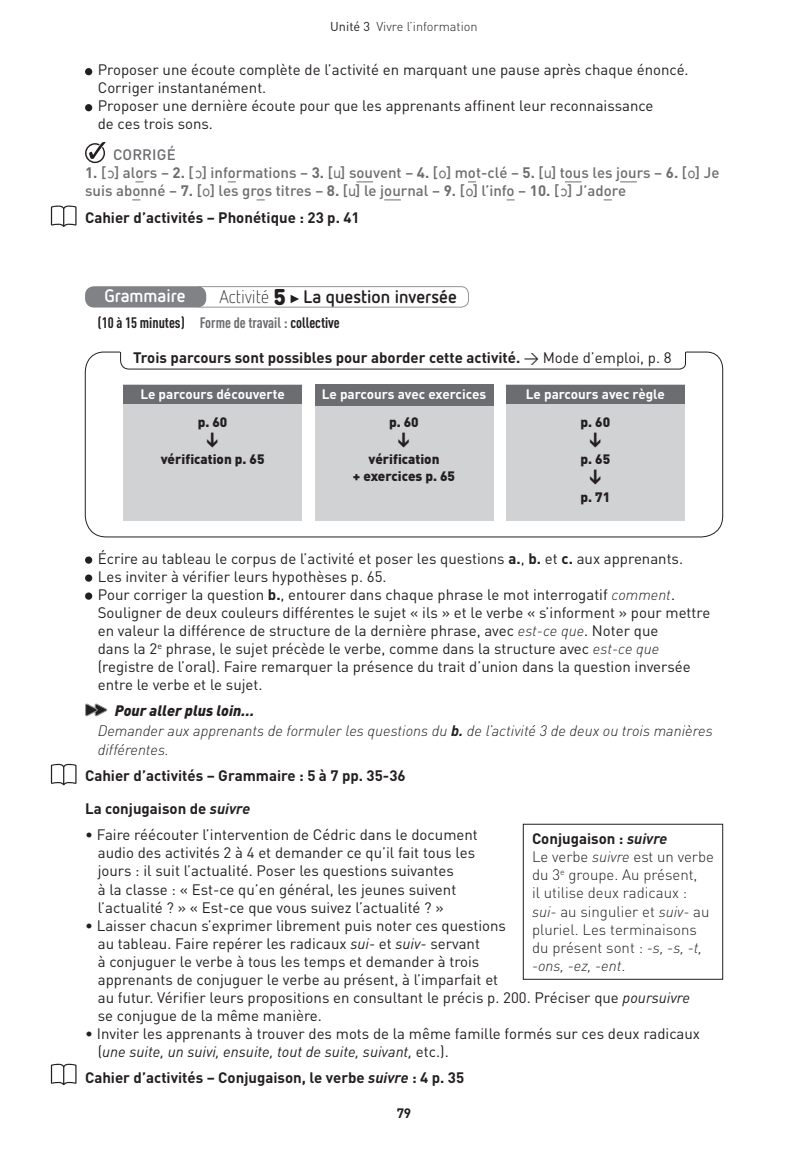
<style>
.page{position:relative;width:808px;height:1149px;background:#fff}
.page>*{position:absolute;margin:0;border:0;box-sizing:border-box;transform-origin:0 0}
.t1{font:700 18px "Netto OT";color:#231f20}
.t2{font:700 18px "Netto OT";color:#fff}
.t3{font:15px/18px "DIN Pro";color:#231f20}
.t4{font:700 15px/32.8px "DIN Pro";color:#231f20}
.t5{font:300 15px/18px "DIN Pro";color:#231f20}
.t6{font:500 15px/18px "DIN Pro";color:#6c6d70}
.t7{font:italic 300 15px/20.1px "DIN Pro";color:#231f20}
.t8{font:700 condensed 15px "DIN Pro";color:#231f20}
.t9{font:900 13.5px/16.5px "DIN Pro";color:#231f20;text-align:center}
.t10{font:700 13.5px "DIN Pro";color:#fff}
.t11{font:700 13.5px "DIN Pro";color:#231f20}
.t12{font:300 12.75px "DIN Pro";color:#231f20}
.s1{font-weight:400}
.s2{font-weight:700}
.s3{font-family:"IP Asans";font-weight:400;font-size:18px}
.s4{font-weight:300}
.s5{font-family:"DIN Round Pro";font-weight:900;font-size:22.5px}
.s6{color:#6c6d70}
.s7{font-weight:300;font-style:italic}
.s8{font-weight:900}
.s9{font-style:italic}
.s10{font-weight:700;font-style:italic}
</style>
<div class="page">
<svg style="left:356px;top:181px;width:17px;height:1px"></svg>
<svg style="left:565px;top:181px;width:16px;height:1px"></svg>
<svg style="left:620px;top:181px;width:17px;height:1px"></svg>
<svg style="left:384px;top:199px;width:17px;height:1px"></svg>
<div style="left:85px;top:68px;width:7px;height:7px;background:#231f20;border-radius:50%"></div>
<div style="left:85px;top:104px;width:7px;height:7px;background:#231f20;border-radius:50%"></div>
<svg style="left:85px;top:142px;width:20px;height:21px"></svg>
<svg style="left:291px;top:295px;width:8px;height:8px"></svg>
<div style="left:192px;top:286px;width:277px;height:21px;border:1px solid #939598;border-radius:8px"></div>
<div style="left:85px;top:286px;width:121px;height:21px;background:#808285;border-radius:9px"></div>
<svg style="left:85px;top:351px;width:638px;height:186px"></svg>
<svg style="left:120px;top:351px;width:566px;height:18px"></svg>
<div style="left:123px;top:384px;width:179px;height:137px;background:#d1d2d4"></div>
<div style="left:315px;top:384px;width:178px;height:137px;background:#d1d2d4"></div>
<div style="left:506px;top:384px;width:179px;height:137px;background:#d1d2d4"></div>
<div style="left:123px;top:384px;width:179px;height:19px;background:#6c6d70"></div>
<div style="left:315px;top:384px;width:178px;height:22px;background:#6c6d70"></div>
<div style="left:506px;top:384px;width:179px;height:19px;background:#6c6d70"></div>
<div style="left:85px;top:556px;width:7px;height:7px;background:#231f20;border-radius:50%"></div>
<div style="left:85px;top:574px;width:7px;height:7px;background:#231f20;border-radius:50%"></div>
<div style="left:85px;top:592px;width:7px;height:7px;background:#231f20;border-radius:50%"></div>
<svg style="left:85px;top:703px;width:23px;height:13px"></svg>
<svg style="left:51px;top:205px;width:26px;height:22px"></svg>
<svg style="left:51px;top:763px;width:26px;height:22px"></svg>
<div style="left:523px;top:823px;width:200px;height:156px;border:1px solid #231f20"></div>
<svg style="left:51px;top:1063px;width:26px;height:21px"></svg>
<p class="t12" style="left:330px;top:17px;width:149px"><span class="s1">Unité 3</span> Vivre l’information</p>
<p class="t3" style="left:92px;top:59px;width:598px">Proposer une écoute complète de l’activité en marquant une pause après chaque énoncé.</p>
<p class="t3" style="left:98px;top:77px;width:170px">Corriger instantanément.</p>
<p class="t3" style="left:92px;top:95px;width:563px">Proposer une dernière écoute pour que les apprenants affinent leur reconnaissance</p>
<p class="t3" style="left:98px;top:113px;width:117px">de ces trois sons.</p>
<p class="t6" style="left:113px;top:144px;width:64px">Corrigé</p>
<p class="t6" style="left:85px;top:162px;width:636px"><span class="s2">1.</span> [<span class="s3">O</span>] alors – <span class="s2">2.</span> [<span class="s3">O</span>] informations – <span class="s2">3.</span> [<span class="s3">u</span>] souvent – <span class="s2">4.</span> [<span class="s3">o</span>] mot-clé – <span class="s2">5.</span> [<span class="s3">u</span>] tous les jours – <span class="s2">6.</span> [<span class="s3">o</span>] Je suis abonné – <span class="s2">7.</span> [<span class="s3">o</span>] les gros titres – <span class="s2">8.</span> [<span class="s3">u</span>] le journal – <span class="s2">9.</span> [<span class="s3">o</span>] l’info – <span class="s2">10.</span> [<span class="s3">O</span>] J’adore</p>
<p class="t4" style="left:85px;top:199px;width:276px">Cahier d’activités – Phonétique : 23 p. 41</p>
<p class="t2" style="left:104px;top:284px;width:83px">Grammaire</p>
<p class="t1" style="left:220px;top:285px;width:239px"><span class="s4">Activité</span> <span class="s5">5</span> La question inversée</p>
<p class="t8" style="left:98px;top:311px;width:244px">(10 à 15 minutes) <span class="s6">Forme de travail :</span> collective</p>
<p class="t4" style="left:133px;top:339px;width:540px">Trois parcours sont possibles pour aborder cette activité. <span class="s1">→ M ode d’emploi, p. 8</span></p>
<p class="t10" style="left:140px;top:383px;width:146px">Le parcours découverte</p>
<p class="t10" style="left:322px;top:383px;width:166px">Le parcours avec exercices</p>
<p class="t10" style="left:526px;top:383px;width:141px">Le parcours avec règle</p>
<p class="t9" style="left:198px;top:412px;width:31px">p. 60</p>
<p class="t9" style="left:161px;top:449px;width:105px">vérification p. 65</p>
<p class="t9" style="left:389px;top:412px;width:31px">p. 60</p>
<p class="t9" style="left:353px;top:449px;width:104px">vérification<br>+ exercices p. 65</p>
<p class="t9" style="left:580px;top:412px;width:31px">p. 60</p>
<p class="t9" style="left:580px;top:449px;width:31px">p. 65</p>
<p class="t9" style="left:580px;top:486px;width:31px">p. 71</p>
<p class="t3" style="left:98px;top:547px;width:587px">Écrire au tableau le corpus de l’activité et poser les questions <span class="s2">a.</span>, <span class="s2">b.</span> et <span class="s2">c.</span> aux apprenants.</p>
<p class="t3" style="left:92px;top:565px;width:296px">Les inviter à vérifier leurs hypothèses p. 65.</p>
<p class="t3" style="left:92px;top:583px;width:584px">Pour corriger la question <span class="s2">b.</span>, entourer dans chaque phrase le mot interrogatif <span class="s7">comment</span>.</p>
<p class="t3" style="left:98px;top:601px;width:614px">Souligner de deux couleurs différentes le sujet « ils » et le verbe « s’informent » pour mettre</p>
<p class="t3" style="left:98px;top:619px;width:562px">en valeur la différence de structure de la dernière phrase, avec <span class="s7">est-ce que</span>. N oter que</p>
<p class="t3" style="left:98px;top:637px;width:563px">dans la 2<sup>e</sup> phrase, le sujet précède le verbe, comme dans la structure avec <span class="s7">est-ce que</span></p>
<p class="t3" style="left:98px;top:655px;width:594px">(registre de l’oral). Faire remarquer la présence du trait d’union dans la question inversée</p>
<p class="t3" style="left:98px;top:673px;width:166px">entre le verbe et le sujet.</p>
<p class="t7" style="left:98px;top:699px;width:616px;text-indent:17px"><span class="s8">Pour aller plus loin…<br></span>Demander aux apprenants de formuler les questions du <span class="s2">b.</span> de l’activité 3 de deux ou trois manières</p>
<p class="t7" style="left:98px;top:737px;width:73px">différentes.</p>
<p class="t4" style="left:85px;top:757px;width:322px">Cahier d’activités – Grammaire : 5 à 7 pp. 35-36<br>La conjugaison de <span class="s9">suivre</span></p>
<p class="t3" style="left:98px;top:824px;width:382px;text-indent:-13px">• Faire réécouter l’intervention de Cédric dans le document audio des activités 2 à 4 et demander ce qu’il fait tous les jours : il suit l’actualité. Poser les questions suivantes<br>à la classe : « Est-ce qu’en général, les jeunes suivent l’actualité ? » « Est-ce que vous suivez l’actualité ? »</p>
<p class="t3" style="left:98px;top:914px;width:594px;text-indent:-13px">• Laisser chacun s’exprimer librement puis noter ces questions<br>au tableau. Faire repérer les radicaux <span class="s9">sui-</span> et <span class="s9">suiv-</span> servant<br>à conjuguer le verbe à tous les temps et demander à trois<br>apprenants de conjuguer le verbe au présent, à l’imparfait et<br>au futur. Vérifier leurs propositions en consultant le précis p. 200. Préciser que <span class="s9">poursuivre </span>se conjugue de la même manière.</p>
<p class="t3" style="left:98px;top:1022px;width:604px;text-indent:-13px">• I nviter les apprenants à trouver des mots de la même famille formés sur ces deux radicaux (<span class="s9">une suite, un suivi, ensuite, tout de suite, suivant,</span> etc.).</p>
<p class="t4" style="left:85px;top:1059px;width:381px">Cahier d’activités – Conjugaison, le verbe <span class="s9">suivre</span> : 4 p. 35</p>
<p class="t5" style="left:532px;top:828px;width:183px"><span class="s2">Conjugaison :</span> <span class="s10">suivre<br></span>Le verbe <span class="s9">suivre</span> est un verbe du 3<sup>e</sup> groupe. Au présent,<br>il utilise deux radicaux : <span class="s9">sui-</span> au singulier et <span class="s9">suiv-</span> au pluriel. Les terminaisons du présent sont : <span class="s9">-s, -s, -t, -ons, -ez, -ent</span>.</p>
<p class="t11" style="left:397px;top:1101px;width:16px">79</p>
</div>
